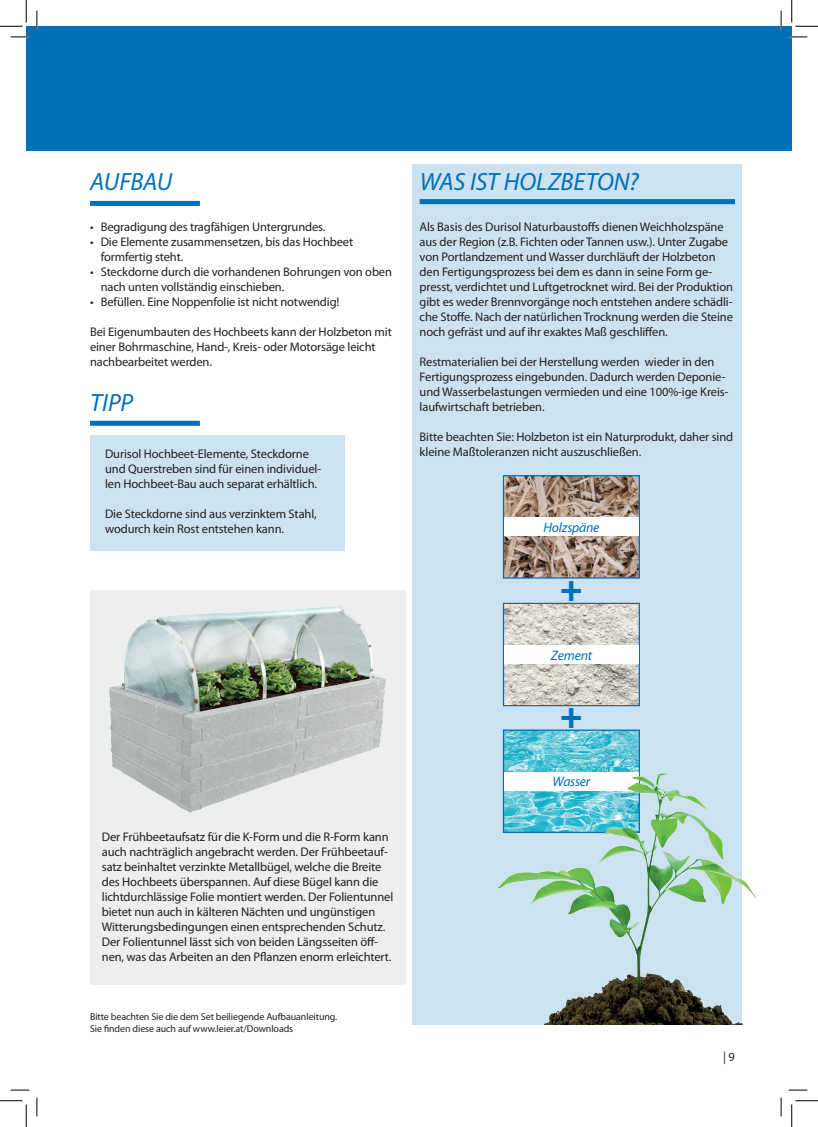
<style>
.page{position:relative;width:818px;height:1127px;background:#fff}
.page>*{position:absolute;margin:0;border:0;box-sizing:border-box;transform-origin:0 0}
.t1{font:900 37.5px "Myriad Pro";color:#006fba}
.t2{font:italic 25px "Myriad Pro";color:#006fba}
.t3{font:italic 13.75px "Myriad Pro";letter-spacing:-.015em;color:#006fba}
.t4{font:12.5px/15px "Myriad Pro";letter-spacing:-.01em;color:#231f20}
.t5{font:10px/12px "Myriad Pro";letter-spacing:-.01em;color:#231f20}
</style>
<div class="page">
<div style="left:26px;top:26px;width:766px;height:124px;background:#006fba"></div>
<div style="left:412px;top:164px;width:330px;height:860px;background:#cde2f1"></div>
<div style="left:90px;top:590px;width:315px;height:394px;background:#edeeee"></div>
<img style="left:109px;top:606px;width:277px;height:207px">
<img style="left:505px;top:477px;width:133px;height:99px">
<div style="left:503px;top:475px;width:137px;height:103px;border:1px solid #006fba"></div>
<img style="left:505px;top:604px;width:133px;height:100px">
<div style="left:503px;top:602px;width:137px;height:104px;border:1px solid #006fba"></div>
<div style="left:90px;top:201px;width:110px;height:5px;background:#006fba"></div>
<div style="left:90px;top:436px;width:254px;height:115px;background:#cde2f1"></div>
<div style="left:90px;top:420px;width:110px;height:5px;background:#006fba"></div>
<div style="left:420px;top:199px;width:315px;height:5px;background:#006fba"></div>
<div style="left:504px;top:517px;width:135px;height:19px;background:#fff"></div>
<div style="left:504px;top:645px;width:135px;height:18px;background:#fff"></div>
<img style="left:498px;top:729px;width:258px;height:295px">
<svg style="left:11px;top:36px;width:18px;height:2px"></svg>
<svg style="left:788px;top:36px;width:19px;height:2px"></svg>
<svg style="left:11px;top:1089px;width:18px;height:1px"></svg>
<svg style="left:788px;top:1089px;width:19px;height:1px"></svg>
<svg style="left:36px;top:11px;width:2px;height:18px"></svg>
<svg style="left:36px;top:1097px;width:2px;height:18px"></svg>
<svg style="left:780px;top:11px;width:2px;height:18px"></svg>
<svg style="left:780px;top:1097px;width:2px;height:18px"></svg>
<svg style="left:0;top:0;width:27px;height:27px"></svg>
<svg style="left:0;top:1100px;width:27px;height:26px"></svg>
<svg style="left:791px;top:0;width:27px;height:27px"></svg>
<svg style="left:791px;top:1100px;width:27px;height:26px"></svg>
<h2 class="t2" style="left:90px;top:168px;width:83px">AUFBAU</h2>
<p class="t4" style="left:90px;top:219px;width:237px">• Begradigung des tragfähigen Untergrundes.</p>
<p class="t4" style="left:101px;top:234px;width:254px;text-indent:-11px">• Die Elemente zusammensetzen, bis das Hochbeet formfertig steht.</p>
<p class="t4" style="left:101px;top:264px;width:293px;text-indent:-11px">• Steckdorne durch die vorhandenen Bohrungen von oben nach unten vollständig einschieben.</p>
<p class="t4" style="left:90px;top:294px;width:251px">• Befüllen. Eine Noppenfolie ist nicht notwendig!</p>
<p class="t4" style="left:90px;top:324px;width:303px">Bei Eigenumbauten des Hochbeets kann der Holzbeton mit einer Bohrmaschine, Hand-, Kreis- oder Motorsäge leicht nachbearbeitet werden.</p>
<h2 class="t2" style="left:90px;top:389px;width:44px">TIPP</h2>
<p class="t4" style="left:105px;top:446px;width:218px">Durisol Hochbeet-Elemente, Steckdorne und Querstreben sind für einen individuel&shy;len Hochbeet-Bau auch separat erhältlich.</p>
<p class="t4" style="left:105px;top:506px;width:213px">Die Steckdorne sind aus verzinktem Stahl, wodurch kein Rost entstehen kann.</p>
<p class="t4" style="left:102px;top:829px;width:293px">Der Frühbeetaufsatz für die K-Form und die R-Form kann auch nachträglich angebracht werden. Der Frühbeetauf&shy;satz beinhaltet verzinkte Metallbügel, welche die Breite des Hochbeets überspannen. Auf diese Bügel kann die lichtdurchlässige Folie montiert werden. Der Folientunnel bietet nun auch in kälteren Nächten und ungünstigen Witterungsbedingungen einen entsprechenden Schutz.<br>Der Folientunnel lässt sich von beiden Längsseiten öff&shy;nen, was das Arbeiten an den Pflanzen enorm erleichtert.</p>
<p class="t5" style="left:90px;top:1010px;width:249px">Bitte beachten Sie die dem Set beiliegende Aufbauanleitung.<br>Sie finden diese auch auf www.leier.at/Downloads</p>
<h2 class="t2" style="left:420px;top:168px;width:220px">WAS IST HOLZBETON?</h2>
<p class="t4" style="left:420px;top:219px;width:315px">Als Basis des Durisol Naturbaustoffs dienen Weichholzspäne aus der Region (z.B. Fichten oder Tannen usw.). Unter Zugabe von Portlandzement und Wasser durchläuft der Holzbeton den Fertigungsprozess bei dem es dann in seine Form ge&shy;presst, verdichtet und Luftgetrocknet wird. Bei der Produktion gibt es weder Brennvorgänge noch entstehen andere schädli&shy;che Stoffe. Nach der natürlichen Trocknung werden die Steine noch gefräst und auf ihr exaktes Maß geschliffen.</p>
<p class="t4" style="left:420px;top:354px;width:310px">Restmaterialien bei der Herstellung werden wieder in den Fertigungsprozess eingebunden. Dadurch werden Deponie&shy;und Wasserbelastungen vermieden und eine 100%-ige Kreis&shy;laufwirtschaft betrieben.</p>
<p class="t4" style="left:420px;top:429px;width:315px">Bitte beachten Sie: Holzbeton ist ein Naturprodukt, daher sind kleine Maßtoleranzen nicht auszuschließen.</p>
<p class="t3" style="left:543px;top:520px;width:58px">Holzspäne</p>
<h1 class="t1" style="left:560px;top:566px;width:24px">+</h1>
<p class="t3" style="left:551px;top:647px;width:43px">Zement</p>
<h1 class="t1" style="left:560px;top:693px;width:24px">+</h1>
<p class="t3" style="left:553px;top:774px;width:39px">Wasser</p>
<p class="t4" style="left:723px;top:1049px;width:13px">| 9</p>
</div>
